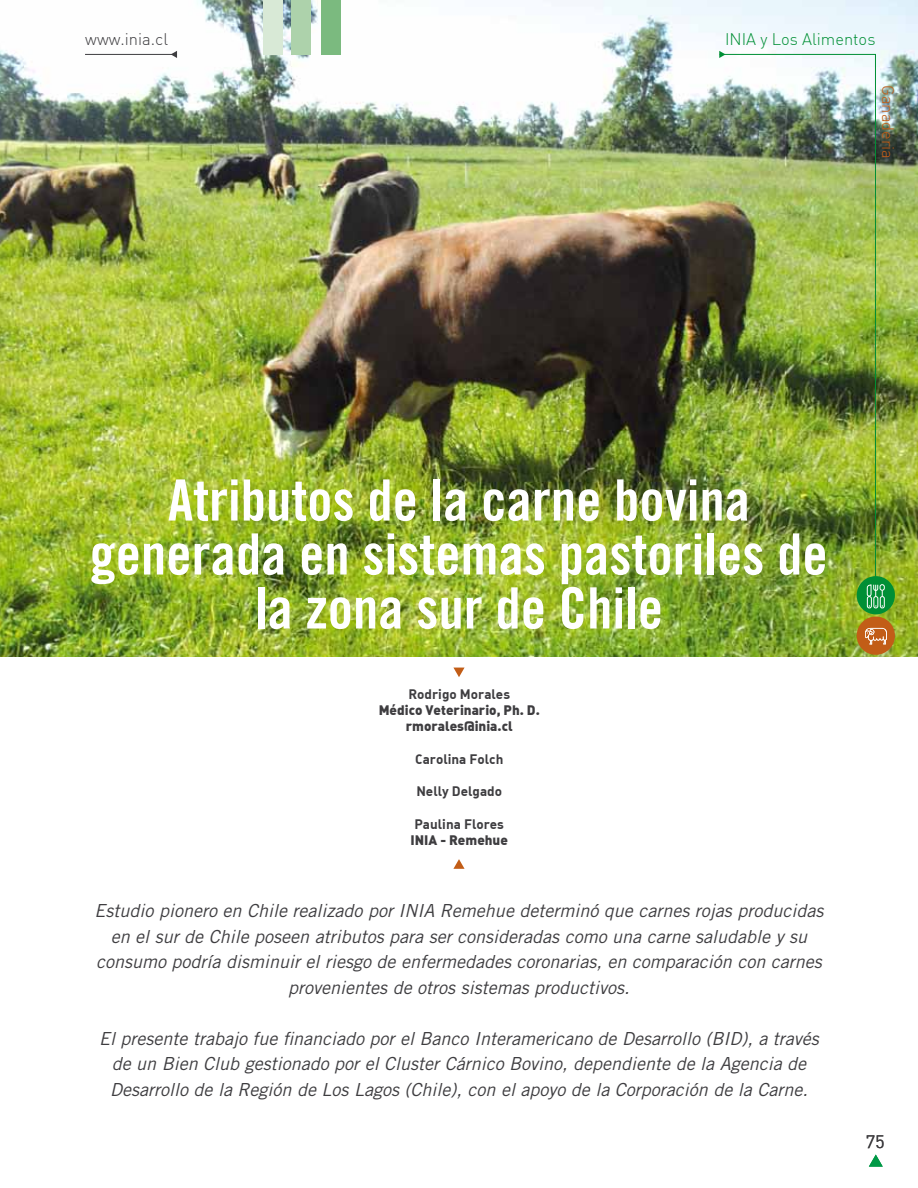
<style>
.page{position:relative;width:918px;height:1188px;background:#fff}
.page>*{position:absolute;margin:0;border:0;box-sizing:border-box;transform-origin:0 0}
.t1{font:57px/54px "Trade Gothic LT Std Bd Cn 20";color:#fff;text-align:center}
.t2{font:italic 18px/25.5px "Trade Gothic LT Std";color:#3e3d40;text-align:center}
.t3{font:18px "DIN Alternate";color:#3e3d40}
.t4{font:300 16.5px "DIN Alternate";color:#008f35}
.t5{font:300 16.5px "DIN Alternate";color:#3e3d40}
.t6{font:300 16.5px "DIN Alternate";color:#c25d17}
.t7{font:700 13.5px "DIN Alternate";color:#3e3d40}
.t8{font:13.5px/16.2px "DIN Regular Alternate";color:#3e3d40;text-align:center}
</style>
<div class="page">
<img style="left:0;top:0;width:918px;height:657px">
<div style="left:857px;top:617px;width:38px;height:38px;background:#c25d17;border-radius:50%"></div>
<svg style="left:865px;top:628px;width:22px;height:16px"></svg>
<img style="left:719px;top:54px;width:157px;height:524px">
<svg style="left:171px;top:51px;width:6px;height:7px"></svg>
<hr style="left:85px;top:54px;width:92px;height:1px;background:#3e3d40">
<svg style="left:719px;top:51px;width:7px;height:7px"></svg>
<svg style="left:869px;top:1155px;width:14px;height:12px"></svg>
<div style="left:263px;top:0;width:20px;height:54px;background:#d8e9d6"></div>
<div style="left:291px;top:0;width:20px;height:54px;background:#add2ab"></div>
<div style="left:321px;top:0;width:20px;height:54px;background:#7bba7f"></div>
<div style="left:857px;top:576px;width:38px;height:38px;background:#008f35;border-radius:50%"></div>
<div style="left:867px;top:596px;width:5px;height:12px;border:1px solid #fff;border-radius:2px"></div>
<div style="left:873px;top:596px;width:5px;height:12px;border:1px solid #fff;border-radius:2px"></div>
<div style="left:880px;top:596px;width:5px;height:12px;border:1px solid #fff;border-radius:2px"></div>
<svg style="left:869px;top:605px;width:14px;height:2px"></svg>
<svg style="left:867px;top:584px;width:18px;height:13px"></svg>
<svg style="left:453px;top:668px;width:12px;height:9px"></svg>
<svg style="left:453px;top:859px;width:12px;height:10px"></svg>
<p class="t5" style="left:85px;top:29px;width:84px">www.inia.cl</p>
<p class="t4" style="left:725px;top:29px;width:152px">INIA y Los Alimentos</p>
<p class="t6" style="left:898px;top:85px;width:75px;rotate:90deg">Ganaderia</p>
<h1 class="t1" style="left:90px;top:473px;width:739px">Atributos de la carne bovina generada en sistemas pastoriles de la zona sur de Chile</h1>
<p class="t7" style="left:408px;top:685px;width:103px">Rodrigo Morales</p>
<p class="t8" style="left:379px;top:701px;width:163px">Médico Veterinario, Ph. D. rmorales@inia.cl</p>
<p class="t7" style="left:415px;top:750px;width:90px">Carolina Folch</p>
<p class="t7" style="left:416px;top:782px;width:87px">Nelly Delgado</p>
<p class="t7" style="left:414px;top:815px;width:91px">Paulina Flores</p>
<p class="t8" style="left:411px;top:831px;width:99px">INIA - Remehue</p>
<p class="t2" style="left:95px;top:898px;width:730px">Estudio pionero en Chile realizado por INIA Remehue determinó que carnes rojas producidas en el sur de Chile poseen atributos para ser consideradas como una carne saludable y su consumo podría disminuir el riesgo de enfermedades coronarias, en comparación con carnes provenientes de otros sistemas productivos.</p>
<p class="t2" style="left:99px;top:1026px;width:721px">El presente trabajo fue financiado por el Banco Interamericano de Desarrollo (BID), a través de un Bien Club gestionado por el Cluster Cárnico Bovino, dependiente de la Agencia de<br>Desarrollo de la Región de Los Lagos (Chile), con el apoyo de la Corporación de la Carne.</p>
<p class="t3" style="left:866px;top:1128px;width:20px">75</p>
</div>
